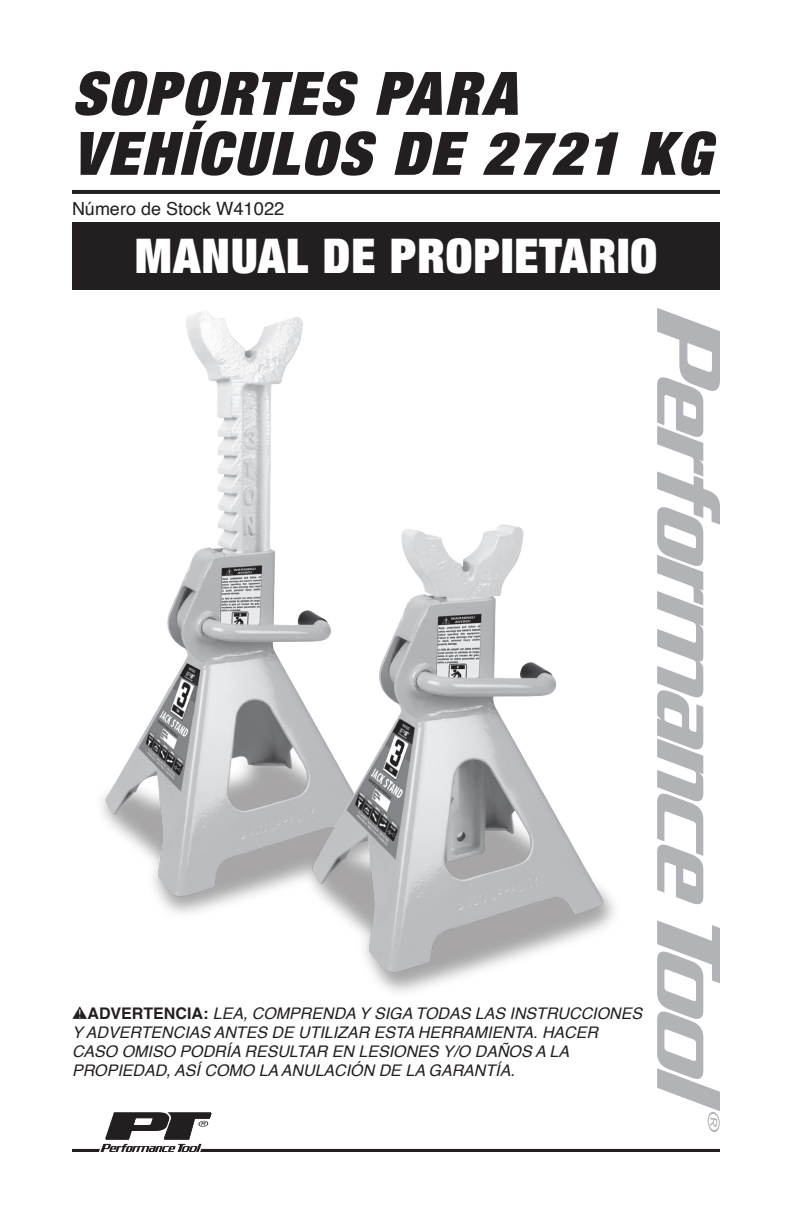
<style>
.page{position:relative;width:792px;height:1224px;background:#fff}
.page>*{position:absolute;margin:0;border:0;box-sizing:border-box;transform-origin:0 0}
.Heading{font:italic 900 condensed 60px/60px "Helvetica Neue LT Std";letter-spacing:.04em;color:#231f20}
.t1{font:900 condensed 48px "Helvetica Neue LT Std";letter-spacing:.02em;color:#fff}
.t2{font:18px "Helvetica";color:#231f20}
.t3{font:italic 16px/19.2px "Helvetica";color:#231f20}
.s1{font-size:18.4px}
.s2{font-weight:700;font-style:normal}
</style>
<div class="page">
<svg style="left:657px;top:308px;width:63px;height:597px"></svg>
<div style="left:72px;top:223px;width:648px;height:67px;background:#231f20"></div>
<hr style="left:72px;top:190px;width:648px;height:4px;background:#231f20">
<img style="left:101px;top:311px;width:202px;height:603px">
<img style="left:247px;top:487px;width:368px;height:433px">
<svg style="left:72px;top:920px;width:648px;height:232px"></svg>
<p class="Heading" style="left:72px;top:63px;width:641px">SOPORTES PARA<br>VEHÍCULOS DE 2721 KG</p>
<p class="t2" style="left:72px;top:195px;width:214px">Número de Stock <span class="s1">W41022</span></p>
<p class="t1" style="left:135px;top:225px;width:524px">MANUAL DE PROPIETARIO</p>
<p class="t3" style="left:72px;top:1004px;width:572px;text-indent:16px"><span class="s2">ADVERTENCIA:</span> LEA, COMPRENDA Y SIGA TODAS LAS INSTRUCCIONES Y ADVERTENCIAS ANTES DE UTILIZAR ESTA HERRAMIENTA. HACER CASO OMISO PODRÍA RESULTAR EN LESIONES Y/O DAÑOS A LA PROPIEDAD, ASÍ COMO LA ANULACIÓN DE LA GARANTÍA.</p>
</div>
